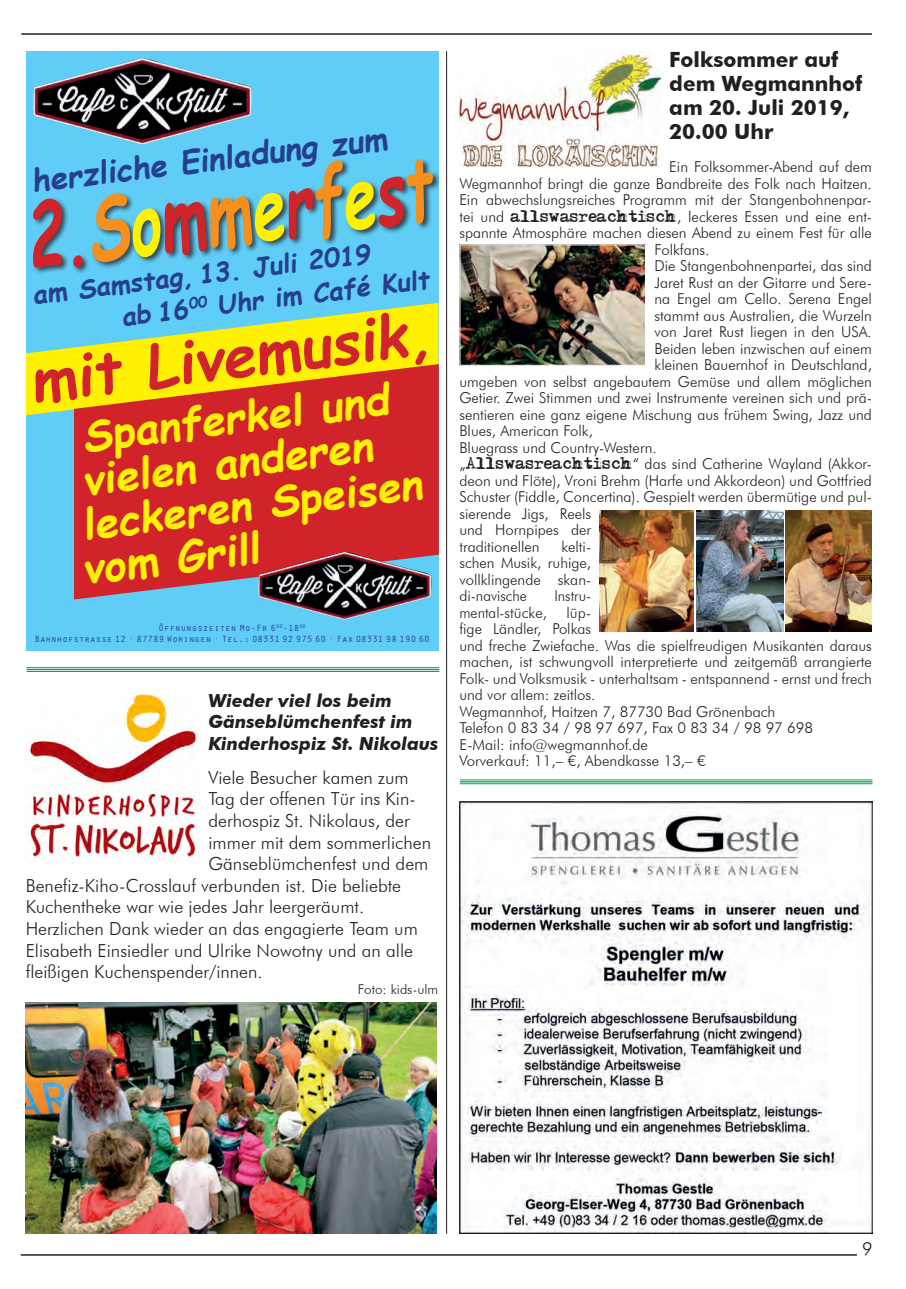
<style>
.page{position:relative;width:906px;height:1289px;background:#fff}
.page>*{position:absolute;margin:0;border:0;box-sizing:border-box;transform-origin:0 0}
.t1{font:700 89.55px "Comic Sans MS";color:#d1232a;scale:.66 1}
.t2{font:700 58.8px "Comic Sans MS";color:#d1232a}
.t3{font:700 42.3px "Comic Sans MS";color:#fff101}
.t4{font:700 31.2px "Comic Sans MS";color:#253f8e}
.t5{font:700 25.8px "Comic Sans MS";color:#253f8e}
.t6{font:700 21px/24px "Futura BT";color:#231f20}
.t7{font:300 18px/21.6px "Futura BT";color:#231f20}
.t8{font:italic 700 18px/21.6px "Futura BT";color:#231f20}
.t9{font:300 15px/16.5px "Futura BT";color:#231f20;text-align:justify}
.t10{font:300 15px "Futura BT";color:#231f20;scale:.95 1}
.t11{font:300 13.5px "Futura BT";color:#231f20}
.t12{font:9.3px "Orator Std";color:#253f8e}
.s1{color:#f68f1e}
.s2{color:#fff101}
.s3{font-family:"Adler";font-weight:400}
</style>
<div class="page">
<hr style="left:446px;top:51px;width:1px;height:1182px;background:#231f20">
<hr style="left:21px;top:33px;width:851px;height:2px;background:#231f20">
<hr style="left:21px;top:1254px;width:836px;height:1px;background:#231f20">
<div style="left:26px;top:51px;width:412px;height:600px;background:#5fcdf5"></div>
<svg style="left:26px;top:303px;width:412px;height:112px"></svg>
<svg style="left:74px;top:364px;width:365px;height:235px;background:#d23d2b"></svg>
<img style="left:33px;top:58px;width:219px;height:86px">
<div style="left:31px;top:158px;width:410px;height:117px;background:#231f20;opacity:.75"></div>
<img style="left:258px;top:552px;width:173px;height:68px">
<img style="left:461px;top:246px;width:183px;height:118px">
<div style="left:459px;top:244px;width:187px;height:122px;border:1px solid #fff"></div>
<img style="left:459px;top:51px;width:202px;height:115px">
<img style="left:785px;top:510px;width:86px;height:121px">
<img style="left:600px;top:510px;width:93px;height:121px">
<img style="left:696px;top:510px;width:87px;height:121px">
<img style="left:27px;top:694px;width:172px;height:167px">
<img style="left:26px;top:1002px;width:410px;height:231px">
<hr style="left:27px;top:667px;width:412px;height:1px;background:#00a54f">
<hr style="left:27px;top:669px;width:412px;height:1px;background:#00a54f">
<hr style="left:27px;top:671px;width:412px;height:1px;background:#00a54f">
<hr style="left:460px;top:779px;width:412px;height:1px;background:#00a54f">
<hr style="left:460px;top:781px;width:412px;height:1px;background:#00a54f">
<hr style="left:460px;top:783px;width:412px;height:1px;background:#00a54f">
<img style="left:459px;top:801px;width:413px;height:432px">
<p class="t4" style="left:29px;top:158px;width:359px;rotate:-7deg">herzliche Einladung zum</p>
<p class="t1" style="left:17px;top:171px;width:618px;rotate:-7deg">2.<span class="s1">S</span><span class="s2">o</span>m<span class="s1">m</span><span class="s2">e</span>r<span class="s1">f</span><span class="s2">e</span>s<span class="s1">t</span></p>
<p class="t5" style="left:30px;top:276px;width:341px;rotate:-7deg">am Samstag, 13. Juli 2019</p>
<p class="t5" style="left:119px;top:298px;width:311px;rotate:-7deg">ab 16<sup>00</sup> Uhr im Café Kult</p>
<p class="t2" style="left:25px;top:338px;width:406px;rotate:-7deg">mit Livemusik,</p>
<p class="t3" style="left:79px;top:405px;width:310px;rotate:-7deg">Spanferkel und</p>
<p class="t3" style="left:79px;top:449px;width:293px;rotate:-7deg">vielen anderen</p>
<p class="t3" style="left:79px;top:494px;width:343px;rotate:-7deg">leckeren Speisen</p>
<p class="t3" style="left:79px;top:538px;width:180px;rotate:-7deg">vom Grill</p>
<p class="t12" style="left:158px;top:621px;width:149px">Öffnungszeiten Mo-Fr 6<sup>00</sup>-18<sup>00</sup></p>
<p class="t12" style="left:34px;top:632px;width:397px">Bahnhofstrasse 12 · 87789 Woringen · Tel.: 08331 92 975 60 · Fax 08331 98 190 60</p>
<p class="t8" style="left:208px;top:689px;width:231px">Wieder viel los beim<br>Gänseblümchenfest im<br>Kinderhospiz St. Nikolaus</p>
<p class="t7" style="left:208px;top:766px;width:202px">Viele Besucher kamen zum</p>
<p class="t7" style="left:208px;top:788px;width:209px">Tag der offenen Tür ins Kin-</p>
<p class="t7" style="left:208px;top:809px;width:203px">derhospiz St. Nikolaus, der</p>
<p class="t7" style="left:208px;top:831px;width:224px">immer mit dem sommerlichen</p>
<p class="t7" style="left:208px;top:852px;width:221px">Gänseblümchenfest und dem</p>
<p class="t7" style="left:26px;top:874px;width:377px">Benefiz-Kiho-Crosslauf verbunden ist. Die beliebte</p>
<p class="t7" style="left:26px;top:896px;width:340px">Kuchentheke war wie jedes Jahr leergeräumt.</p>
<p class="t7" style="left:26px;top:917px;width:394px">Herzlichen Dank wieder an das engagierte Team um<br>Elisabeth Einsiedler und Ulrike Nowotny und an alle fleißigen Kuchenspender/innen.</p>
<p class="t11" style="left:358px;top:981px;width:82px">Foto: kids-ulm</p>
<p class="t6" style="left:669px;top:47px;width:194px">Folksommer auf dem Wegmannhof</p>
<p class="t6" style="left:669px;top:95px;width:181px">am 20. Juli 2019,<br>20.00 Uhr</p>
<p class="t9" style="left:669px;top:158px;width:204px">Ein Folksommer-Abend auf dem</p>
<p class="t9" style="left:459px;top:175px;width:414px">Wegmannhof bringt die ganze Bandbreite des Folk nach Haitzen.</p>
<p class="t9" style="left:459px;top:191px;width:414px">Ein abwechslungsreiches Programm mit der Stangenbohnenpar-</p>
<p class="t9" style="left:459px;top:208px;width:414px">tei und <span class="s3">allswasreachtisch</span>, leckeres Essen und eine ent-</p>
<p class="t9" style="left:459px;top:224px;width:414px">spannte Atmosphäre machen diesen Abend zu einem Fest für alle</p>
<p class="t9" style="left:654px;top:241px;width:56px">Folkfans.</p>
<p class="t9" style="left:654px;top:257px;width:219px">Die Stangenbohnenpartei, das sind</p>
<p class="t9" style="left:654px;top:274px;width:219px">Jaret Rust an der Gitarre und Sere-</p>
<p class="t9" style="left:654px;top:290px;width:219px">na Engel am Cello. Serena Engel</p>
<p class="t9" style="left:654px;top:307px;width:219px">stammt aus Australien, die Wurzeln</p>
<p class="t9" style="left:654px;top:323px;width:219px">von Jaret Rust liegen in den USA.</p>
<p class="t9" style="left:654px;top:340px;width:219px">Beiden leben inzwischen auf einem</p>
<p class="t9" style="left:654px;top:356px;width:219px">kleinen Bauernhof in Deutschland,</p>
<p class="t9" style="left:459px;top:373px;width:414px">umgeben von selbst angebautem Gemüse und allem möglichen</p>
<p class="t9" style="left:459px;top:389px;width:414px">Getier. Zwei Stimmen und zwei Instrumente vereinen sich und prä-</p>
<p class="t9" style="left:459px;top:406px;width:414px">sentieren eine ganz eigene Mischung aus frühem Swing, Jazz und</p>
<p class="t9" style="left:459px;top:422px;width:135px">Blues, American Folk,</p>
<p class="t9" style="left:459px;top:439px;width:199px">Bluegrass und Country-Western.</p>
<p class="t9" style="left:459px;top:455px;width:414px">„<span class="s3">Allswasreachtisch</span>“ das sind Catherine Wayland (Akkor&shy;deon und Flöte), Vroni Brehm (Harfe und Akkordeon) und Gottfried Schuster (Fiddle, Concertina). Gespielt werden übermütige und pul-</p>
<p class="t9" style="left:459px;top:505px;width:133px">sierende Jigs, Reels und Hornpipes der traditionellen</p>
<p class="t9" style="left:459px;top:538px;width:133px;text-indent:102px">kelti&shy;schen Musik, ruhige, vollklingende skan&shy;di-navische</p>
<p class="t10" style="left:554px;top:587px;width:40px">Instru-</p>
<p class="t9" style="left:459px;top:604px;width:414px;text-align:left;text-indent:107px">lüp-<br>fige Ländler, Polkas<br>und freche Zwiefache. Was die spielfreudigen Musikanten daraus machen, ist schwungvoll interpretierte und zeitgemäß arrangierte Folk- und Volksmusik - unterhaltsam - entspannend - ernst und frech und vor allem: zeitlos.</p>
<p class="t9" style="left:459px;top:703px;width:317px">Wegmannhof, Haitzen 7, 87730 Bad Grönenbach</p>
<p class="t9" style="left:459px;top:719px;width:355px">Telefon 0 83 34 / 98 97 697, Fax 0 83 34 / 98 97 698</p>
<p class="t9" style="left:459px;top:736px;width:190px">E-Mail: info@wegmannhof.de</p>
<p class="t9" style="left:459px;top:752px;width:248px">Vorverkauf: 11,– €, Abendkasse 13,– €</p>
<p class="t10" style="left:459px;top:603px;width:94px">mental-stücke,</p>
<p class="t7" style="left:862px;top:1237px;width:12px">9</p>
</div>
